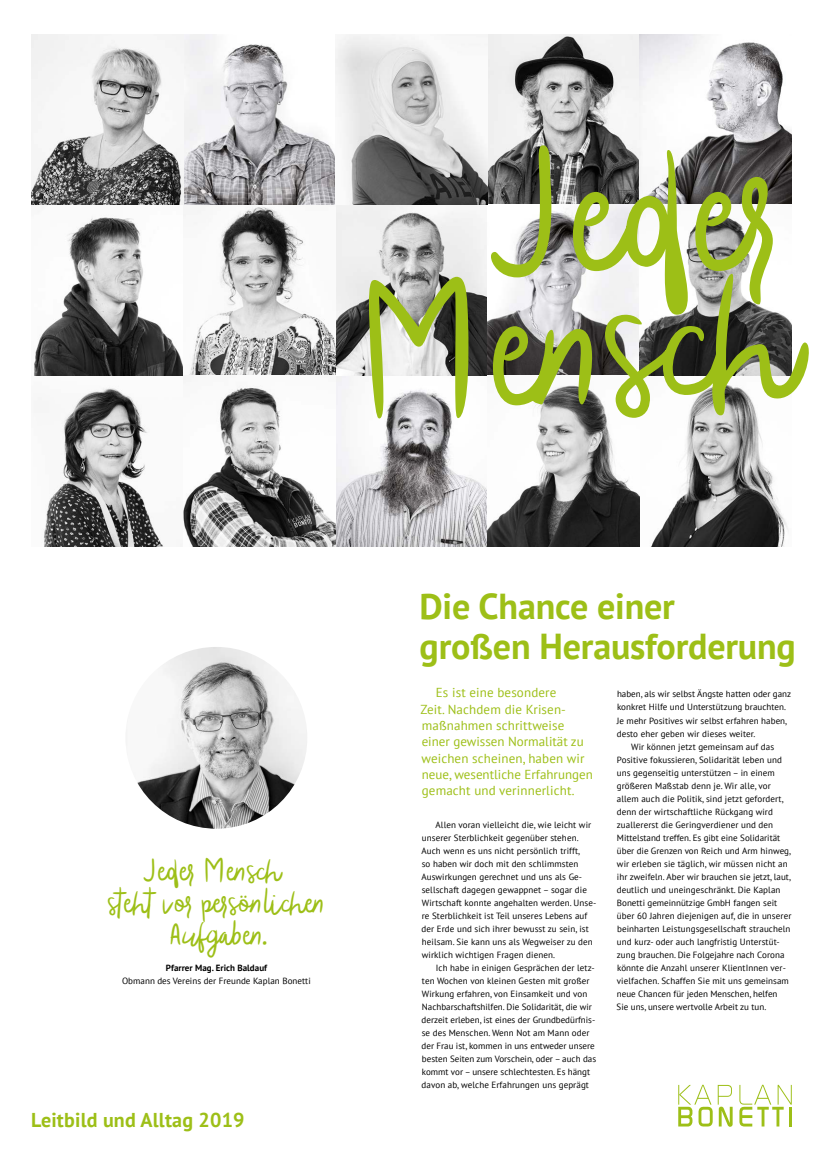
<style>
.page{position:relative;width:823px;height:1163px;background:#fff}
.page>*{position:absolute;margin:0;border:0;box-sizing:border-box;transform-origin:0 0}
.t1{font:700 36px/40px "PT Sans";letter-spacing:-.005em;color:#9dbf17}
.t2{font:300 30px/32px "Blog Script";color:#9dbf17;text-align:center}
.t3{font:700 20px "PT Sans";letter-spacing:.01em;color:#9dbf17}
.t4{font:13px/16.2px "PT Sans";letter-spacing:.01em;color:#9dbf17}
.t5{font:9px/13px "PT Sans";letter-spacing:.01em;color:#000}
.t6{font:700 9px "PT Sans";letter-spacing:.005em;color:#000}
</style>
<div class="page">
<svg style="left:678px;top:1084px;width:54px;height:42px"></svg>
<svg style="left:739px;top:1084px;width:52px;height:42px"></svg>
<hr style="left:788px;top:1106px;width:3px;height:20px;background:#9dbf17">
<img style="left:31px;top:34px;width:760px;height:512px">
<svg style="left:490px;top:145px;width:282px;height:129px"></svg>
<svg style="left:368px;top:274px;width:441px;height:144px"></svg>
<img style="left:125px;top:646px;width:182px;height:182px;border-radius:91px">
<h2 class="t2" style="left:107px;top:853px;width:219px">Jeder Mensch<br>steht vor persönlichen<br>Aufgaben.</h2>
<p class="t6" style="left:166px;top:961px;width:103px">Pfarrer Mag. Erich Baldauf</p>
<p class="t5" style="left:122px;top:973px;width:190px">Obmann des Vereins der Freunde Kaplan Bonetti</p>
<h3 class="t3" style="left:31px;top:1106px;width:215px">Leitbild und Alltag 2019</h3>
<h1 class="t1" style="left:419px;top:586px;width:378px">Die Chance einer<br>großen Herausforderung</h1>
<h3 class="t4" style="left:420px;top:684px;width:174px;text-indent:15px">Es ist eine besondere<br>Zeit. Nachdem die Krisen&shy;maßnahmen schrittweise einer gewissen Normalität zu weichen scheinen, haben wir neue, wesentliche Erfahrungen gemacht und verinnerlicht.</h3>
<p class="t5" style="left:421px;top:817px;width:176px;text-indent:14px">Allen voran vielleicht die, wie leicht wir unserer Sterblichkeit gegenüber stehen.<br>Auch wenn es uns nicht persönlich trifft,<br>so haben wir doch mit den schlimmsten Auswirkungen gerechnet und uns als Ge&shy;sellschaft dagegen gewappnet – sogar die Wirtschaft konnte angehalten werden. Unse&shy;re Sterblichkeit ist Teil unseres Lebens auf der Erde und sich ihrer bewusst zu sein, ist heilsam. Sie kann uns als Wegweiser zu den wirklich wichtigen Fragen dienen.</p>
<p class="t5" style="left:421px;top:960px;width:176px;text-indent:14px">Ich habe in einigen Gesprächen der letz&shy;ten Wochen von kleinen Gesten mit großer Wirkung erfahren, von Einsamkeit und von Nachbarschaftshilfen. Die Solidarität, die wir derzeit erleben, ist eines der Grundbedürfnis&shy;se des Menschen. Wenn Not am Mann oder der Frau ist, kommen in uns entweder unsere besten Seiten zum Vorschein, oder – auch das kommt vor – unsere schlechtesten. Es hängt davon ab, welche Erfahrungen uns geprägt</p>
<p class="t5" style="left:616px;top:687px;width:176px">haben, als wir selbst Ängste hatten oder ganz</p>
<p class="t5" style="left:616px;top:700px;width:170px">konkret Hilfe und Unterstützung brauchten.</p>
<p class="t5" style="left:616px;top:713px;width:172px">Je mehr Positives wir selbst erfahren haben,</p>
<p class="t5" style="left:616px;top:726px;width:140px">desto eher geben wir dieses weiter.</p>
<p class="t5" style="left:630px;top:739px;width:144px">Wir können jetzt gemeinsam auf das</p>
<p class="t5" style="left:616px;top:752px;width:166px">Positive fokussieren, Solidarität leben und</p>
<p class="t5" style="left:616px;top:765px;width:159px">uns gegenseitig unterstützen – in einem</p>
<p class="t5" style="left:616px;top:778px;width:155px">größeren Maßstab denn je. Wir alle, vor</p>
<p class="t5" style="left:616px;top:791px;width:168px">allem auch die Politik, sind jetzt gefordert,</p>
<p class="t5" style="left:616px;top:804px;width:158px">denn der wirtschaftliche Rückgang wird</p>
<p class="t5" style="left:616px;top:817px;width:158px">zuallererst die Geringverdiener und den</p>
<p class="t5" style="left:616px;top:830px;width:165px">Mittelstand treffen. Es gibt eine Solidarität</p>
<p class="t5" style="left:616px;top:843px;width:176px">über die Grenzen von Reich und Arm hinweg,</p>
<p class="t5" style="left:616px;top:856px;width:172px">wir erleben sie täglich, wir müssen nicht an</p>
<p class="t5" style="left:616px;top:869px;width:176px">ihr zweifeln. Aber wir brauchen sie jetzt, laut,</p>
<p class="t5" style="left:616px;top:882px;width:165px">deutlich und uneingeschränkt. Die Kaplan</p>
<p class="t5" style="left:616px;top:895px;width:162px">Bonetti gemeinnützige GmbH fangen seit</p>
<p class="t5" style="left:616px;top:908px;width:176px">über 60 Jahren diejenigen auf, die in unserer</p>
<p class="t5" style="left:616px;top:921px;width:175px">beinharten Leistungsgesellschaft straucheln</p>
<p class="t5" style="left:616px;top:934px;width:164px">und kurz- oder auch langfristig Unterstüt-</p>
<p class="t5" style="left:616px;top:947px;width:169px">zung brauchen. Die Folgejahre nach Corona</p>
<p class="t5" style="left:616px;top:960px;width:170px">könnte die Anzahl unserer KlientInnen ver-</p>
<p class="t5" style="left:616px;top:973px;width:173px">vielfachen. Schaffen Sie mit uns gemeinsam</p>
<p class="t5" style="left:616px;top:986px;width:162px">neue Chancen für jeden Menschen, helfen</p>
<p class="t5" style="left:616px;top:999px;width:151px">Sie uns, unsere wertvolle Arbeit zu tun.</p>
</div>
